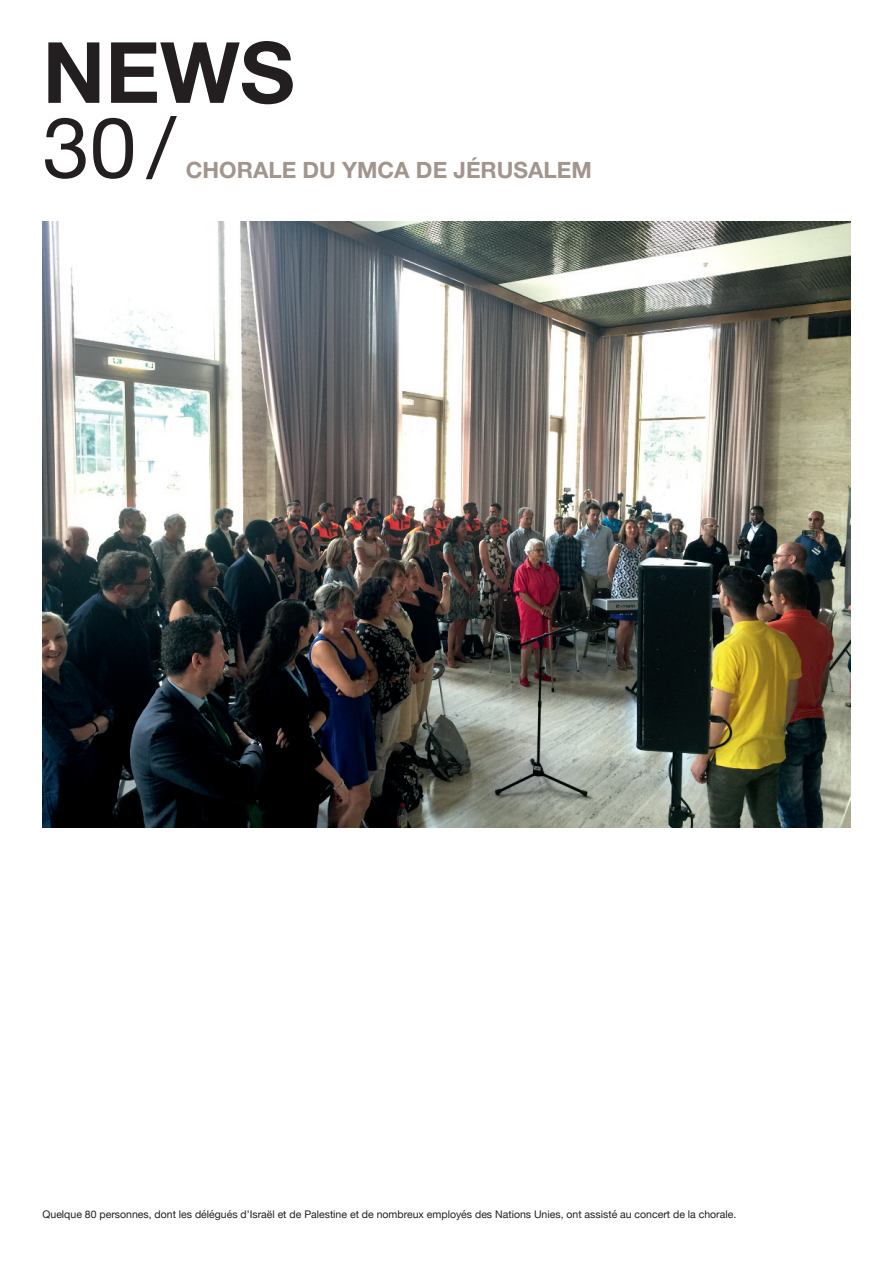
<style>
.page{position:relative;width:893px;height:1263px;background:#fff}
.page>*{position:absolute;margin:0;border:0;box-sizing:border-box;transform-origin:0 0}
.t1{font:700 84.6px "Helvetica Neue";color:#231f20}
.t2{font:84.6px "Helvetica Neue";color:#231f20}
.t3{font:700 22.5px "Helvetica Neue";color:#a1958d}
.t4{font:10.5px "Helvetica Neue";color:#231f20}
</style>
<div class="page">
<img style="left:43px;top:221px;width:807px;height:606px">
<h1 class="t1" style="left:43px;top:42px;width:254px">NEWS</h1>
<h1 class="t2" style="left:43px;top:97px;width:134px">30/</h1>
<h2 class="t3" style="left:186px;top:162px;width:407px">CHORALE DU YMCA DE JÉRUSALEM</h2>
<p class="t4" style="left:43px;top:1208px;width:695px">Quelque 80 personnes, dont les délégués d’Israël et de Palestine et de nombreux employés des Nations Unies, ont assisté au concert de la chorale.</p>
</div>
